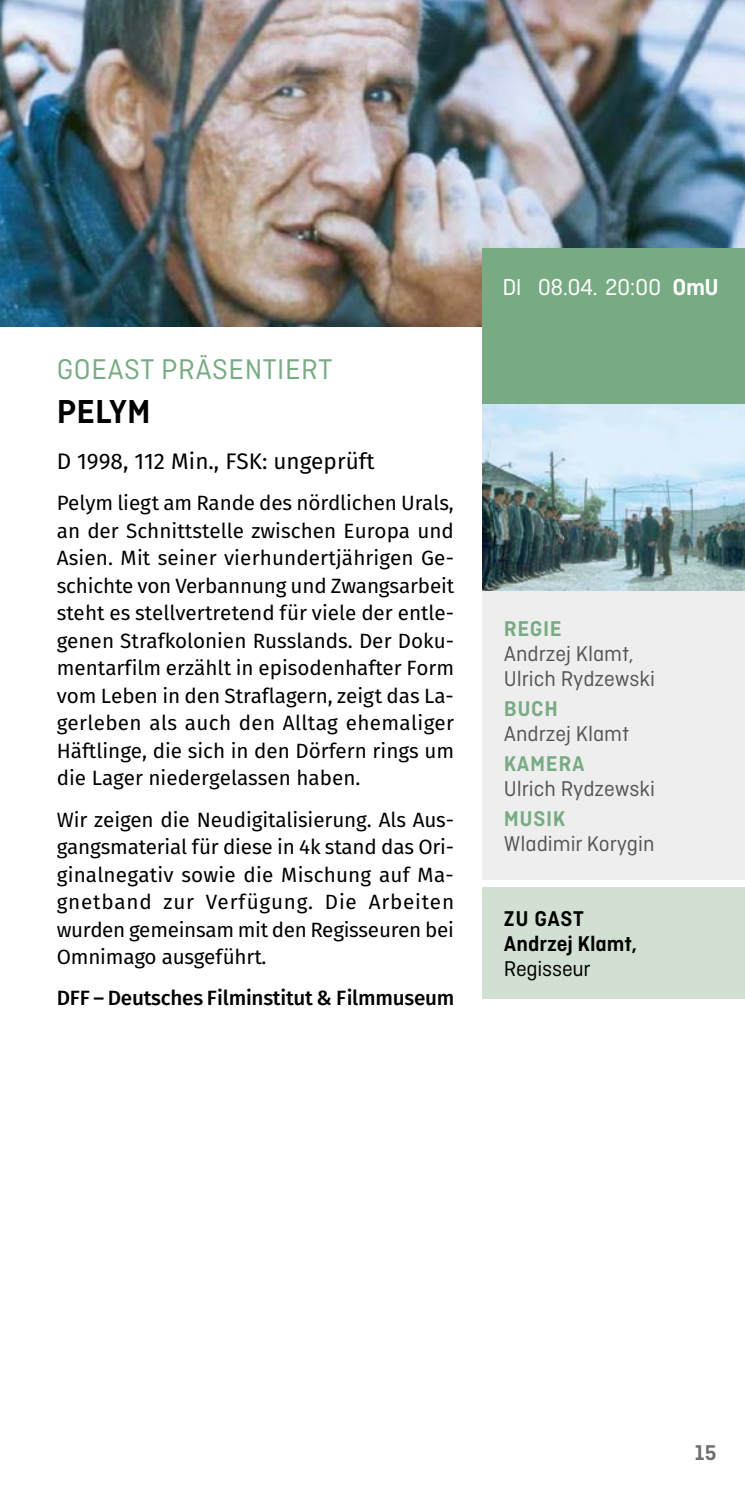
<style>
.page{position:relative;width:745px;height:1489px;background:#fff}
.page>*{position:absolute;margin:0;border:0;box-sizing:border-box;transform-origin:0 0}
.t1{font:600 35px "Ciutadella";letter-spacing:.005em;color:#000}
.t2{font:30px "Ciutadella";letter-spacing:.02em;color:#78ab84}
.t3{font:24.25px "Ciutadella";letter-spacing:-.02em;color:#fff}
.t4{font:22.5px/25px "Ciutadella";color:#565656}
.t5{font:22.5px "Fira Sans";color:#000}
.t6{font:600 22.5px "Ciutadella";letter-spacing:.03em;color:#78ab84}
.t7{font:600 22.5px/25px "Ciutadella";color:#000}
.t8{font:22.5px "Ciutadella";letter-spacing:-.01em;color:#000}
.t9{font:600 22.5px "Ciutadella";color:#6f6f6e}
.t10{font:20.5px/27.5px "Fira Sans";letter-spacing:-.01em;color:#000;text-align:justify}
.t11{font:500 20.5px "Fira Sans";letter-spacing:-.01em;color:#000}
.s1{font-weight:600}
</style>
<div class="page">
<img style="left:0;top:0;width:744px;height:326px">
<div style="left:482px;top:248px;width:262px;height:156px;background:#78ab84"></div>
<img style="left:482px;top:404px;width:262px;height:187px">
<div style="left:482px;top:591px;width:262px;height:288px;background:#eee"></div>
<div style="left:482px;top:887px;width:262px;height:111px;background:#d1e0d2"></div>
<h2 class="t2" style="left:57px;top:353px;width:277px">GOEAST PRÄSENTIERT</h2>
<h1 class="t1" style="left:57px;top:392px;width:95px">PELYM</h1>
<p class="t5" style="left:57px;top:445px;width:319px">D 1998, 112 Min., FSK: ungeprüft</p>
<p class="t10" style="left:57px;top:489px;width:399px">Pelym liegt am Rande des nördlichen Urals, an der Schnittstelle zwischen Europa und Asien. Mit seiner vierhundertjährigen Ge&shy;schichte von Verbannung und Zwangsarbeit steht es stellvertretend für viele der entle&shy;genen Strafkolonien Russlands. Der Doku&shy;mentarfilm erzählt in episodenhafter Form vom Leben in den Straflagern, zeigt das La&shy;gerleben als auch den Alltag ehemaliger Häftlinge, die sich in den Dörfern rings um die Lager niedergelassen haben.</p>
<p class="t10" style="left:57px;top:805px;width:398px">Wir zeigen die Neudigitalisierung. Als Aus&shy;gangsmaterial für diese in 4k stand das Ori&shy;ginalnegativ sowie die Mischung auf Ma&shy;gnetband zur Verfügung. Die Arbeiten wurden gemeinsam mit den Regisseuren bei Omnimago ausgeführt.</p>
<p class="t11" style="left:57px;top:981px;width:399px">DFF – Deutsches Filminstitut &amp; Filmmuseum</p>
<p class="t3" style="left:502px;top:273px;width:218px">DI 08.04. 20:00 <span class="s1">OmU</span></p>
<p class="t6" style="left:503px;top:616px;width:59px">REGIE</p>
<p class="t4" style="left:503px;top:641px;width:153px">Andrzej Klamt,<br>Ulrich Rydzewski</p>
<p class="t6" style="left:503px;top:696px;width:56px">BUCH</p>
<p class="t4" style="left:503px;top:721px;width:127px">Andrzej Klamt</p>
<p class="t6" style="left:503px;top:751px;width:82px">KAMERA</p>
<p class="t4" style="left:503px;top:776px;width:153px">Ulrich Rydzewski</p>
<p class="t6" style="left:503px;top:806px;width:63px">MUSIK</p>
<p class="t4" style="left:503px;top:831px;width:152px">Wladimir Korygin</p>
<p class="t7" style="left:503px;top:905px;width:135px">ZU GAST<br>Andrzej Klamt,</p>
<p class="t8" style="left:503px;top:955px;width:88px">Regisseur</p>
<p class="t9" style="left:694px;top:1439px;width:23px">15</p>
</div>
